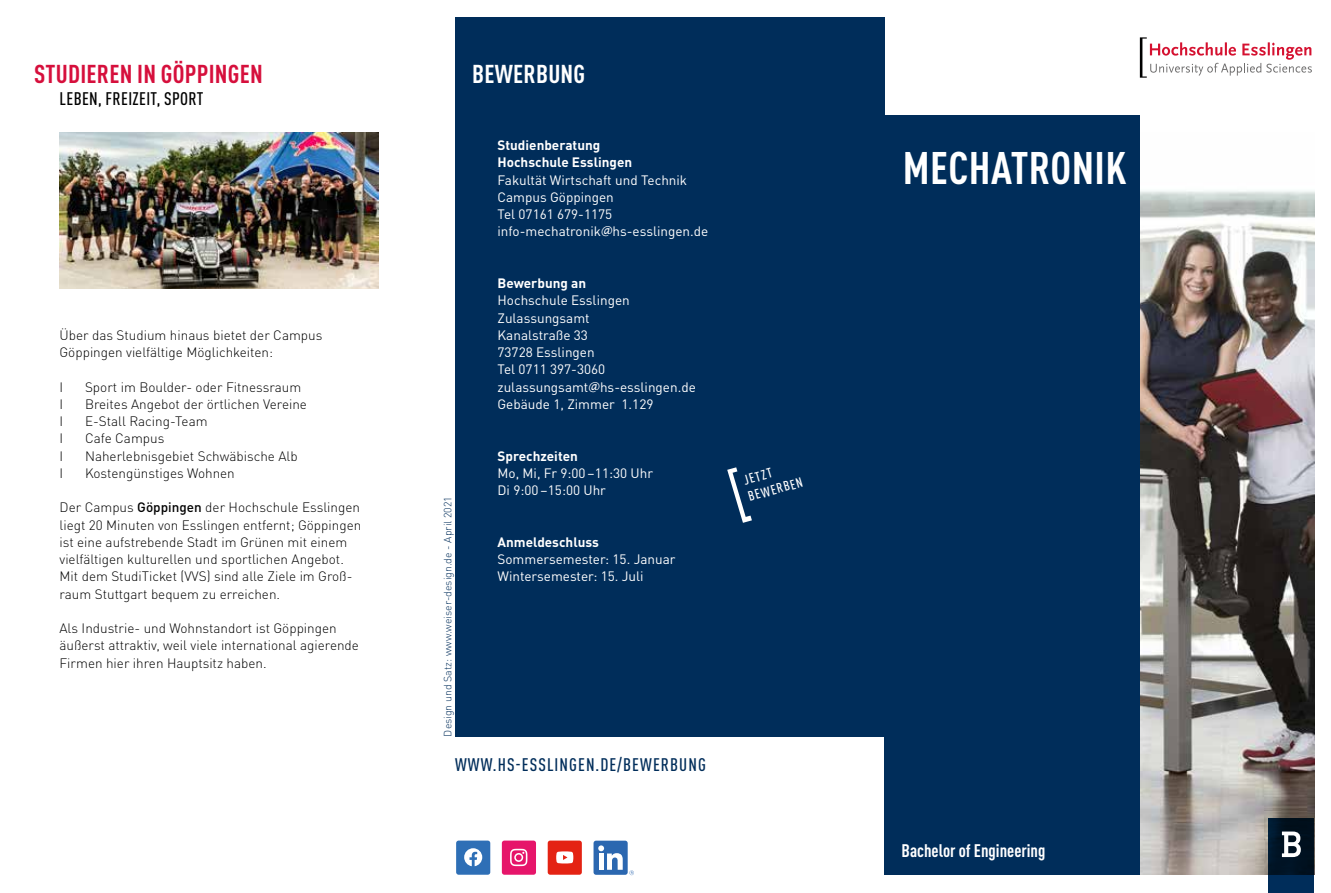
<style>
.page{position:relative;width:1331px;height:893px;background:#fff}
.page>*{position:absolute;margin:0;border:0;box-sizing:border-box;transform-origin:0 0}
.t1{font:700 condensed 45px "DIN Pro";letter-spacing:.01em;color:#fff}
.t2{font:700 condensed 25.5px "DIN Pro";letter-spacing:.01em;color:#d60f3c}
.t3{font:700 condensed 25.5px "DIN Pro";letter-spacing:.01em;color:#fff}
.t4{font:500 condensed 18px "DIN Pro";letter-spacing:.06em;color:#002d5a}
.t5{font:700 condensed 18px "DIN Pro";color:#fff}
.t6{font:500 condensed 18px "DIN Pro";letter-spacing:.02em;color:#000}
.t7{font:300 13.5px/17.2px "DIN Pro";color:#000}
.t8{font:13.5px/17.2px "DIN Pro";color:#fff}
.t9{font:700 13.5px/17.2px "DIN Pro";color:#fff}
.t10{font:500 condensed 13.5px/17px "DIN Pro";color:#fff}
.t11{font:300 10.5px "DIN Pro";color:#002d5a}
.s1{font-weight:500}
.s2{font-family:"Lucida Sans"}
</style>
<div class="page">
<img style="left:1140px;top:191px;width:174px;height:684px">
<div style="left:455px;top:17px;width:429px;height:720px;background:#002d5a"></div>
<svg style="left:1140px;top:37px;width:172px;height:41px"></svg>
<div style="left:884px;top:116px;width:256px;height:759px;background:#002d5a"></div>
<img style="left:60px;top:133px;width:318px;height:155px">
<svg style="left:1269px;top:818px;width:45px;height:75px;background:#001a32"></svg>
<svg style="left:1282px;top:831px;width:19px;height:26px"></svg>
<svg style="left:727px;top:467px;width:25px;height:56px"></svg>
<div style="left:456px;top:841px;width:34px;height:34px;background:#2e6fb6;border-radius:3px"></div>
<svg style="left:464px;top:848px;width:18px;height:18px"></svg>
<div style="left:502px;top:841px;width:34px;height:34px;background:#e6156a;border-radius:3px"></div>
<svg style="left:510px;top:849px;width:17px;height:17px"></svg>
<div style="left:548px;top:841px;width:34px;height:34px;background:#e42313;border-radius:3px"></div>
<svg style="left:556px;top:851px;width:17px;height:12px"></svg>
<div style="left:593px;top:841px;width:35px;height:34px;background:#2b67b0;border-radius:3px"></div>
<svg style="left:598px;top:845px;width:25px;height:25px"></svg>
<svg style="left:629px;top:870px;width:5px;height:5px"></svg>
<h2 class="t2" style="left:34px;top:55px;width:230px">STUDIEREN IN GÖPPINGEN</h2>
<h3 class="t6" style="left:60px;top:86px;width:145px">LEBEN, FREIZEIT, SPORT</h3>
<p class="t7" style="left:60px;top:325px;width:264px">Über das Studium hinaus bietet der Campus<br>Göppingen vielfältige Möglichkeiten:</p>
<p class="t7" style="left:60px;top:377px;width:5px">I</p>
<p class="t7" style="left:85px;top:377px;width:218px">Sport im Boulder- oder Fitnessraum</p>
<p class="t7" style="left:60px;top:394px;width:5px">I</p>
<p class="t7" style="left:85px;top:394px;width:223px">Breites Angebot der örtlichen Vereine</p>
<p class="t7" style="left:60px;top:412px;width:5px">I</p>
<p class="t7" style="left:85px;top:412px;width:124px">E-Stall Racing-Team</p>
<p class="t7" style="left:60px;top:429px;width:5px">I</p>
<p class="t7" style="left:85px;top:429px;width:81px">Cafe Campus</p>
<p class="t7" style="left:60px;top:446px;width:5px">I</p>
<p class="t7" style="left:85px;top:446px;width:214px">Naherlebnisgebiet Schwäbische Alb</p>
<p class="t7" style="left:60px;top:463px;width:5px">I</p>
<p class="t7" style="left:85px;top:463px;width:151px">Kostengünstiges Wohnen</p>
<p class="t7" style="left:60px;top:498px;width:303px">Der Campus <span class="s1">Göppingen</span> der Hochschule Esslingen liegt 20 Minuten von Esslingen entfernt; Göppingen ist eine aufstrebende Stadt im Grünen mit einem vielfältigen kulturellen und sportlichen Angebot.<br>Mit dem StudiTicket (VVS) sind alle Ziele im Groß&shy;raum Stuttgart bequem zu erreichen.</p>
<p class="t7" style="left:60px;top:619px;width:301px">Als Industrie- und Wohnstandort ist Göppingen äußerst attraktiv, weil viele international agierende<br>Firmen hier ihren Hauptsitz haben.</p>
<h2 class="t3" style="left:472px;top:55px;width:115px">BEWERBUNG</h2>
<p class="t9" style="left:497px;top:136px;width:136px">Studienberatung<br>Hochschule Esslingen</p>
<p class="t8" style="left:497px;top:170px;width:212px">Fakultät Wirtschaft und Technik<br>Campus Göppingen<br>Tel 07161 679-1175 info-mechatronik<span class="s2">@</span>hs-esslingen.de</p>
<p class="t9" style="left:497px;top:274px;width:90px">Bewerbung an</p>
<p class="t8" style="left:497px;top:291px;width:200px">Hochschule Esslingen<br>Zulassungsamt<br>Kanalstraße 33<br>73728 Esslingen<br>Tel 0711 397-3060 zulassungsamt<span class="s2">@</span>hs-esslingen.de<br>Gebäude 1, Zimmer 1.129</p>
<p class="t11" style="left:440px;top:737px;width:242px;rotate:-90deg">Design und Satz: www.weiser-design.de - April 2021</p>
<p class="t9" style="left:497px;top:446px;width:82px">Sprechzeiten</p>
<p class="t8" style="left:497px;top:463px;width:157px">Mo, Mi, Fr 9:00–11:30 Uhr<br>Di 9:00–15:00 Uhr</p>
<p class="t9" style="left:497px;top:532px;width:103px">Anmeldeschluss</p>
<p class="t8" style="left:497px;top:550px;width:180px">Sommersemester: 15. Januar<br>Wintersemester: 15. Juli</p>
<h3 class="t4" style="left:455px;top:752px;width:252px">WWW.HS-ESSLINGEN.DE/BEWERBUNG</h3>
<p class="t10" style="left:741px;top:471px;width:58px;rotate:-15deg">JETZT<br>BEWERBEN</p>
<h1 class="t1" style="left:903px;top:135px;width:226px">MECHATRONIK</h1>
<h3 class="t5" style="left:901px;top:838px;width:145px">Bachelor of Engineering</h3>
</div>
